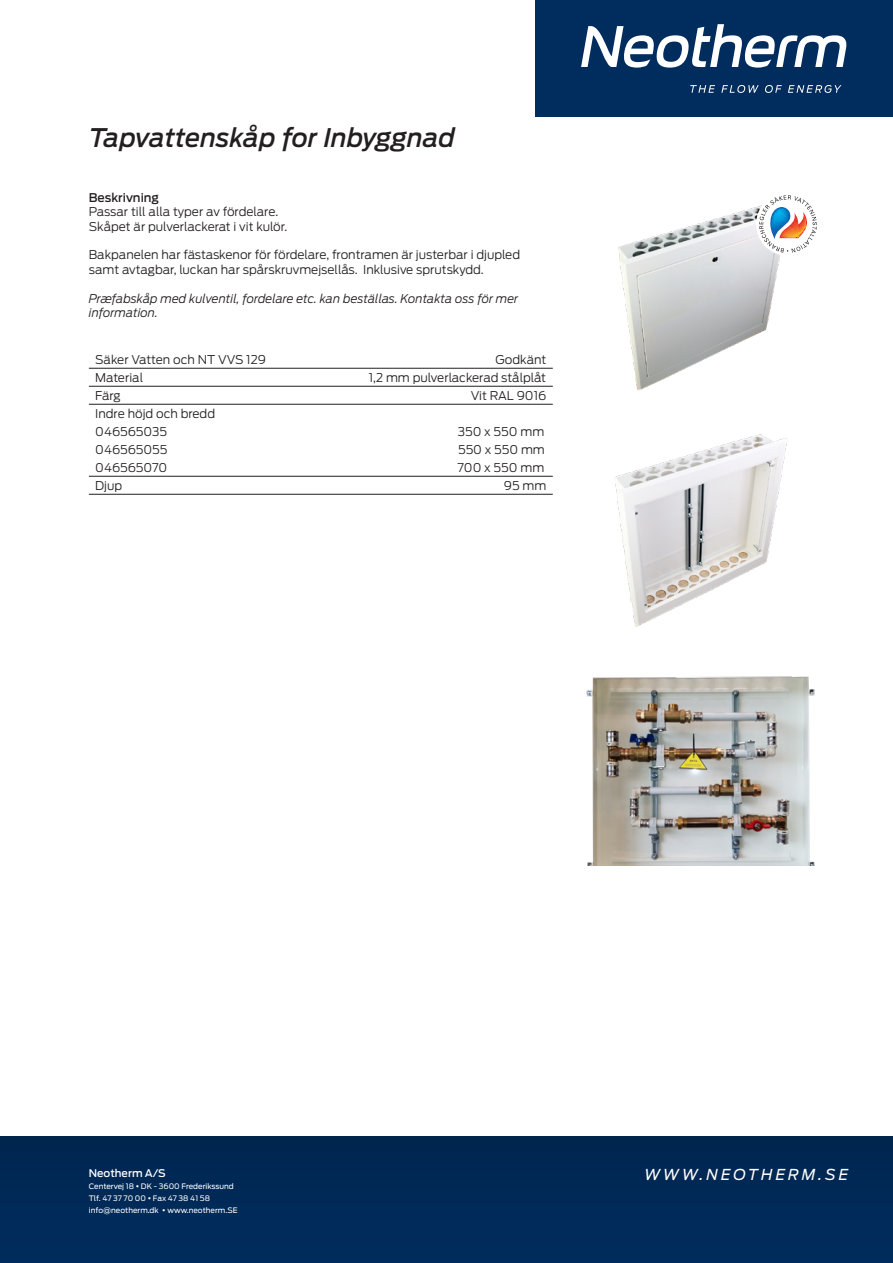
<style>
.page{position:relative;width:893px;height:1263px;background:#fff}
.page>*{position:absolute;margin:0;border:0;box-sizing:border-box;transform-origin:0 0}
.t1{font:italic 500 25.5px "Antenna";letter-spacing:-.005em;color:#231f20}
.t2{font:italic 15px "Antenna";letter-spacing:.2em;color:#fff}
.LAUF_NEU_1{font:300 12px/14.4px "Antenna";color:#231f20}
.t3{font:italic 300 12px/14.4px "Antenna";color:#231f20}
.t4{font:500 12px "Antenna";color:#231f20}
.t5{font:500 10.5px "Antenna";color:#fff}
.t6{font:7.5px/12px "Antenna";color:#fff}
</style>
<div class="page">
<div style="left:0;top:1137px;width:893px;height:126px;background:#002957"></div>
<div style="left:536px;top:0;width:357px;height:116px;background:#002d5e"></div>
<svg style="left:690px;top:85px;width:152px;height:8px"></svg>
<svg style="left:581px;top:24px;width:266px;height:44px"></svg>
<hr style="left:89px;top:368px;width:464px;height:1px;background:#231f20">
<hr style="left:89px;top:386px;width:464px;height:1px;background:#231f20">
<hr style="left:89px;top:404px;width:464px;height:1px;background:#231f20">
<hr style="left:89px;top:476px;width:464px;height:1px;background:#231f20">
<hr style="left:89px;top:494px;width:464px;height:1px;background:#231f20">
<img style="left:618px;top:206px;width:162px;height:185px">
<img style="left:614px;top:434px;width:174px;height:193px">
<img style="left:586px;top:676px;width:229px;height:190px">
<div style="left:756px;top:192px;width:64px;height:64px;background:#fff;border-radius:50%"></div>
<svg style="left:759px;top:195px;width:58px;height:58px"></svg>
<h1 class="t1" style="left:89px;top:122px;width:367px">Tapvattenskåp for Inbyggnad</h1>
<p class="t4" style="left:89px;top:190px;width:72px">Beskrivning</p>
<p class="LAUF_NEU_1" style="left:89px;top:205px;width:191px">Passar till alla typer av fördelare.</p>
<p class="LAUF_NEU_1" style="left:89px;top:219px;width:200px">Skåpet är pulverlackerat i vit kulör.</p>
<p class="LAUF_NEU_1" style="left:89px;top:248px;width:433px">Bakpanelen har fästaskenor för fördelare, frontramen är justerbar i djupled samt avtagbar, luckan har spårskruvmejsellås. Inklusive sprutskydd.</p>
<p class="t3" style="left:89px;top:291px;width:431px">Præfabskåp med kulventil, fordelare etc. kan beställas. Kontakta oss för mer information.</p>
<p class="LAUF_NEU_1" style="left:95px;top:352px;width:172px">Säker Vatten och NT VVS 129</p>
<p class="LAUF_NEU_1" style="left:496px;top:352px;width:52px">Godkänt</p>
<p class="LAUF_NEU_1" style="left:95px;top:370px;width:49px">Material</p>
<p class="LAUF_NEU_1" style="left:369px;top:370px;width:179px">1,2 mm pulverlackerad stålplåt</p>
<p class="LAUF_NEU_1" style="left:95px;top:388px;width:27px">Färg</p>
<p class="LAUF_NEU_1" style="left:471px;top:388px;width:77px">Vit RAL 9016</p>
<p class="LAUF_NEU_1" style="left:95px;top:404px;width:121px;line-height:18px">Indre höjd och bredd<br>046565035</p>
<p class="LAUF_NEU_1" style="left:458px;top:424px;width:88px">350 x 550 mm</p>
<p class="LAUF_NEU_1" style="left:95px;top:442px;width:74px">046565055</p>
<p class="LAUF_NEU_1" style="left:458px;top:442px;width:88px">550 x 550 mm</p>
<p class="LAUF_NEU_1" style="left:95px;top:460px;width:73px">046565070</p>
<p class="LAUF_NEU_1" style="left:458px;top:460px;width:88px">700 x 550 mm</p>
<p class="LAUF_NEU_1" style="left:95px;top:478px;width:29px">Djup</p>
<p class="LAUF_NEU_1" style="left:504px;top:478px;width:44px">95 mm</p>
<p class="t5" style="left:89px;top:1166px;width:79px">Neotherm A/S</p>
<p class="t6" style="left:89px;top:1180px;width:150px">Centervej 18 • DK - 3600 Frederikssund<br>Tlf. 47 37 70 00 • Fax 47 38 41 58 info@neotherm.dk • www.neotherm.SE</p>
<p class="t2" style="left:644px;top:1166px;width:205px">WWW.NEOTHERM.SE</p>
</div>
